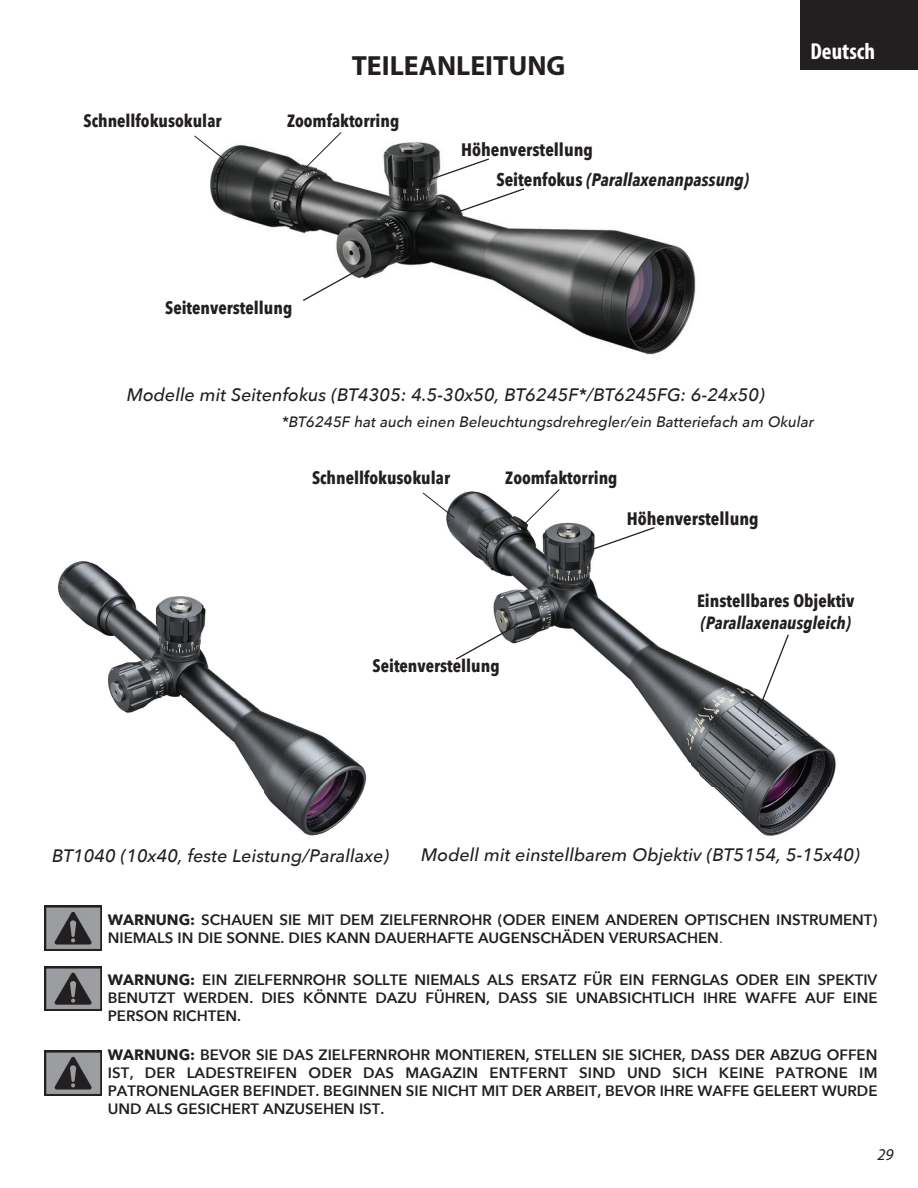
<style>
.page{position:relative;width:918px;height:1188px;background:#fff}
.page>*{position:absolute;margin:0;border:0;box-sizing:border-box;transform-origin:0 0}
.t1{font:700 27.75px "Myriad Pro";color:#231f20}
.t2{font:700 condensed 23.1px "Myriad Pro";color:#fff}
.t3{font:italic 500 18px "Avenir Next";color:#231f20}
.t4{font:700 18px "Avenir Next Condensed";color:#231f20}
.t5{font:italic 700 18px "Avenir Next Condensed";color:#231f20}
.t6{font:700 17.7px "Avenir Next Condensed";color:#231f20}
.t7{font:italic 700 17.7px "Avenir Next Condensed";color:#231f20}
.t8{font:italic 16.5px "Myriad Pro";color:#231f20}
.t9{font:600 15px/18px "Avenir Next";color:#231f20;text-align:justify}
.t10{font:italic 500 15px "Avenir Next";color:#231f20}
.s1{font-style:normal}
.s2{font-weight:700}
.s3{font-weight:400}
</style>
<div class="page">
<img style="left:45px;top:905px;width:56px;height:45px">
<img style="left:45px;top:966px;width:56px;height:45px">
<img style="left:45px;top:1051px;width:56px;height:45px">
<img style="left:446px;top:491px;width:390px;height:345px">
<svg style="left:523px;top:489px;width:38px;height:37px"></svg>
<svg style="left:756px;top:633px;width:34px;height:82px"></svg>
<svg style="left:583px;top:526px;width:73px;height:28px"></svg>
<svg style="left:454px;top:623px;width:65px;height:38px"></svg>
<svg style="left:422px;top:492px;width:34px;height:27px"></svg>
<img style="left:57px;top:561px;width:310px;height:275px">
<img style="left:210px;top:142px;width:486px;height:213px">
<svg style="left:194px;top:135px;width:33px;height:27px"></svg>
<svg style="left:304px;top:132px;width:38px;height:37px"></svg>
<svg style="left:301px;top:265px;width:65px;height:37px"></svg>
<svg style="left:418px;top:157px;width:108px;height:58px"></svg>
<div style="left:801px;top:0;width:117px;height:70px;background:#231f20"></div>
<h1 class="t1" style="left:352px;top:47px;width:215px">TEILEANLEITUNG</h1>
<p class="t6" style="left:84px;top:110px;width:140px">Schnellfokusokular</p>
<p class="t6" style="left:287px;top:110px;width:114px">Zoomfaktorring</p>
<p class="t6" style="left:165px;top:297px;width:129px">Seitenverstellung</p>
<p class="t4" style="left:461px;top:139px;width:133px">Höhenverstellung</p>
<p class="t5" style="left:496px;top:169px;width:254px"><span class="s1">Seitenfokus</span> (Parallaxenanpassung)</p>
<p class="t3" style="left:127px;top:379px;width:640px">Modelle mit Seitenfokus (BT4305: 4.5-30x50, BT6245F*/BT6245FG: 6-24x50)</p>
<h2 class="t2" style="left:811px;top:37px;width:66px">Deutsch</h2>
<p class="t10" style="left:282px;top:409px;width:533px">*BT6245F hat auch einen Beleuchtungsdrehregler/ein Batteriefach am Okular</p>
<p class="t6" style="left:312px;top:467px;width:140px">Schnellfokusokular</p>
<p class="t6" style="left:505px;top:467px;width:114px">Zoomfaktorring</p>
<p class="t4" style="left:627px;top:508px;width:133px">Höhenverstellung</p>
<p class="t6" style="left:373px;top:655px;width:129px">Seitenverstellung</p>
<p class="t6" style="left:697px;top:590px;width:159px">Einstellbares Objektiv</p>
<p class="t7" style="left:701px;top:612px;width:151px">(Parallaxenausgleich)</p>
<p class="t3" style="left:52px;top:840px;width:339px">BT1040 (10x40, feste Leistung/Parallaxe)</p>
<p class="t3" style="left:421px;top:840px;width:440px">Modell mit einstellbarem Objektiv (BT5154, 5-15x40)</p>
<p class="t9" style="left:108px;top:910px;width:771px"><span class="s2">WARNUNG:</span> SCHAUEN SIE MIT DEM ZIELFERNROHR (ODER EINEM ANDEREN OPTISCHEN INSTRUMENT)<br>NIEMALS IN DIE SONNE. DIES KANN DAUERHAFTE AUGENSCHÄDEN VERURSACHEN<span class="s3">.</span></p>
<p class="t9" style="left:108px;top:971px;width:771px"><span class="s2">WARNUNG:</span> EIN ZIELFERNROHR SOLLTE NIEMALS ALS ERSATZ FÜR EIN FERNGLAS ODER EIN SPEKTIV BENUTZT WERDEN. DIES KÖNNTE DAZU FÜHREN, DASS SIE UNABSICHTLICH IHRE WAFFE AUF EINE PERSON RICHTEN.</p>
<p class="t9" style="left:108px;top:1045px;width:771px"><span class="s2">WARNUNG:</span> BEVOR SIE DAS ZIELFERNROHR MONTIEREN, STELLEN SIE SICHER, DASS DER ABZUG OFFEN IST, DER LADESTREIFEN ODER DAS MAGAZIN ENTFERNT SIND UND SICH KEINE PATRONE IM PATRONENLAGER BEFINDET. BEGINNEN SIE NICHT MIT DER ARBEIT, BEVOR IHRE WAFFE GELEERT WURDE UND ALS GESICHERT ANZUSEHEN IST.</p>
<p class="t8" style="left:878px;top:1144px;width:18px">29</p>
</div>
